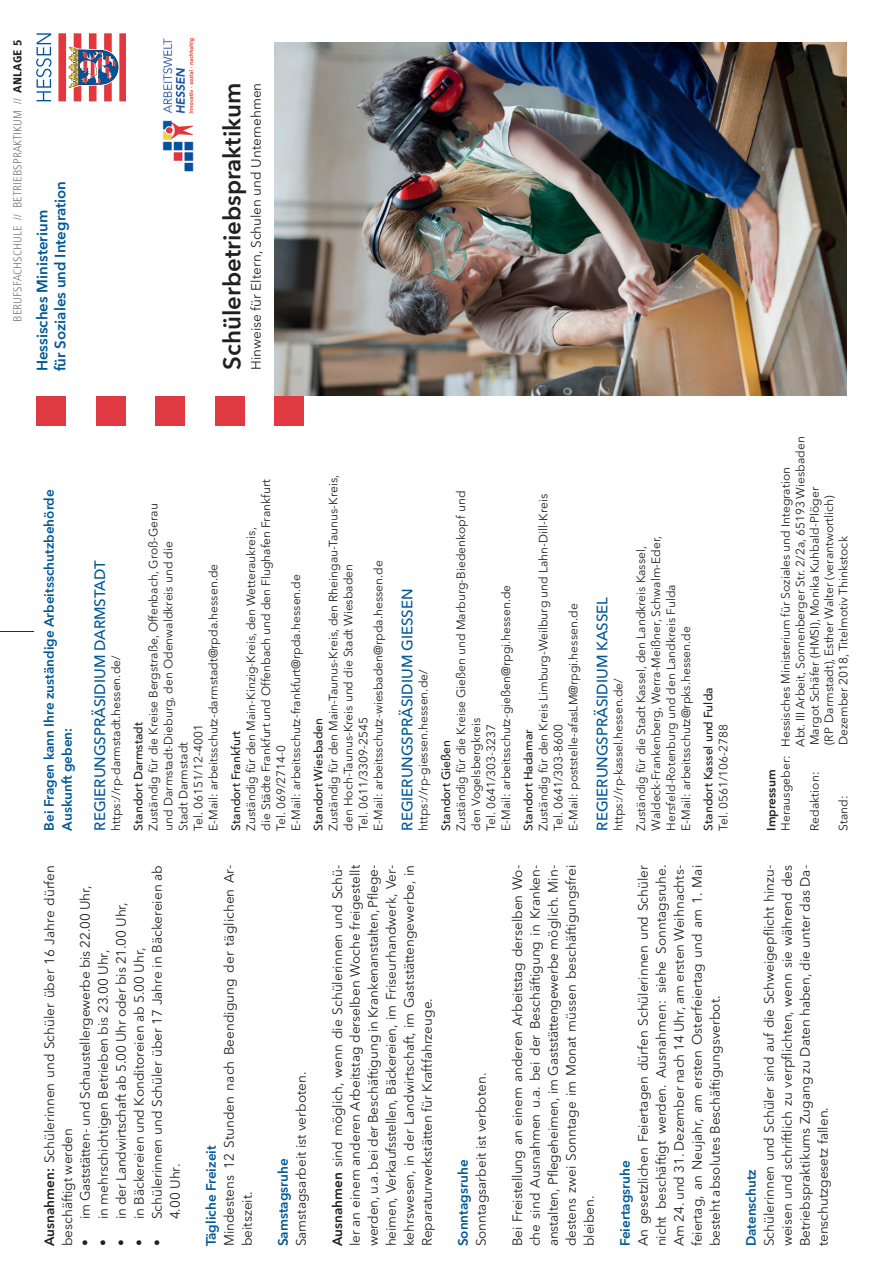
<style>
.page{position:relative;width:893px;height:1263px;background:#fff}
.page>*{position:absolute;margin:0;border:0;box-sizing:border-box;transform-origin:0 0}
.t1{font:600 24px "Avenir Next LT Pro";color:#231f20}
.t2{font:500 15px "Avenir Next LT Pro";color:#015896}
.t3{font:600 15px/18px "Avenir Next LT Pro";color:#015896}
.t4{font:13.5px/18px "Avenir Next LT Pro";color:#231f20;text-align:justify}
.t5{font:600 13.5px/18px "Avenir Next LT Pro";color:#015896}
.t6{font:12px/15px "Avenir Next LT Pro";color:#231f20}
.t7{font:500 12px "Avenir Next LT Pro";color:#231f20}
.t8{font:300 12px "Generis Sans Com";letter-spacing:.01em;color:#6c6d70}
.t9{font:600 12px "Avenir Next LT Pro";color:#231f20}
.s1{font-weight:800;color:#231f20}
.s2{font-weight:600}
</style>
<div class="page">
<hr style="left:0;top:631px;width:34px;height:1px;background:#0d3351">
<div style="left:36px;top:396px;width:30px;height:30px;background:#e03941"></div>
<div style="left:96px;top:396px;width:29px;height:30px;background:#e03941"></div>
<div style="left:155px;top:396px;width:30px;height:30px;background:#e03941"></div>
<div style="left:215px;top:396px;width:29px;height:30px;background:#e03941"></div>
<div style="left:274px;top:396px;width:30px;height:30px;background:#e03941"></div>
<svg style="left:36px;top:33px;width:15px;height:68px"></svg>
<svg style="left:58px;top:33px;width:67px;height:68px"></svg>
<img style="left:274px;top:43px;width:572px;height:353px">
<img style="left:162px;top:38px;width:33px;height:134px">
<p class="t8" style="left:11px;top:322px;width:283px;rotate:-90deg">BERUFSFACHSCHULE // BETRIEBSPRAKTIKUM // <span class="s1">ANLAGE 5</span></p>
<p class="t3" style="left:33px;top:371px;width:192px;rotate:-90deg">Hessisches Ministerium<br>für Soziales und Integration</p>
<h1 class="t1" style="left:217px;top:370px;width:288px;rotate:-90deg">Schülerbetriebspraktikum</h1>
<p class="t4" style="left:247px;top:370px;width:289px;rotate:-90deg">Hinweise für Eltern, Schulen und Unternehmen</p>
<p class="t5" style="left:40px;top:831px;width:343px;rotate:-90deg">Bei Fragen kann Ihre zuständige Arbeitsschutzbehörde<br>Auskunft geben:</p>
<p class="t2" style="left:91px;top:831px;width:272px;rotate:-90deg">REGIERUNGSPRÄSIDIUM DARMSTADT</p>
<p class="t6" style="left:108px;top:831px;width:177px;rotate:-90deg">https://rp-darmstadt.hessen.de/</p>
<p class="t6" style="left:146px;top:831px;width:329px;rotate:-90deg">Zuständig für die Kreise Bergstraße, Offenbach, Groß-Gerau und Darmstadt-Dieburg, den Odenwaldkreis und die<br>Stadt Darmstadt<br>Tel. 06151/12-4001<br>E-Mail: arbeitsschutz-darmstadt@rpda.hessen.de</p>
<p class="t7" style="left:131px;top:831px;width:110px;rotate:-90deg">Standort Darmstadt</p>
<p class="t6" style="left:243px;top:831px;width:353px;rotate:-90deg">Zuständig für den Main-Kinzig-Kreis, den Wetteraukreis,<br>die Städte Frankfurt und Offenbach und den Flughafen Frankfurt Tel. 069/2714-0<br>E-Mail: arbeitsschutz-frankfurt@rpda.hessen.de</p>
<p class="t7" style="left:229px;top:831px;width:101px;rotate:-90deg">Standort Frankfurt</p>
<p class="t6" style="left:326px;top:831px;width:357px;rotate:-90deg">Zuständig für den Main-Taunus-Kreis, den Rheingau-Taunus-Kreis, den Hoch-Taunus-Kreis und die Stadt Wiesbaden<br>Tel. 0611/3309-2545<br>E-Mail: arbeitsschutz-wiesbaden@rpda.hessen.de</p>
<p class="t7" style="left:311px;top:831px;width:114px;rotate:-90deg">Standort Wiesbaden</p>
<p class="t2" style="left:398px;top:831px;width:243px;rotate:-90deg">REGIERUNGSPRÄSIDIUM GIESSEN</p>
<p class="t6" style="left:416px;top:831px;width:163px;rotate:-90deg">https://rp-giessen.hessen.de/</p>
<p class="t6" style="left:453px;top:831px;width:342px;rotate:-90deg">Zuständig für die Kreise Gießen und Marburg-Biedenkopf und den Vogelsbergkreis<br>Tel. 0641/303-3237<br>E-Mail: arbeitsschutz-gießen@rpgi.hessen.de</p>
<p class="t7" style="left:439px;top:831px;width:92px;rotate:-90deg">Standort Gießen</p>
<p class="t6" style="left:536px;top:831px;width:338px;rotate:-90deg">Zuständig für den Kreis Limburg-Weilburg und Lahn-Dill-Kreis<br>Tel. 0641/303-8600<br>E-Mail: poststelle-afasLM@rpgi.hessen.de</p>
<p class="t7" style="left:521px;top:831px;width:103px;rotate:-90deg">Standort Hadamar</p>
<p class="t6" style="left:607px;top:831px;width:286px;line-height:22.5px;rotate:-90deg">https://rp-kassel.hessen.de/<br>Zuständig für die Stadt Kassel, den Landkreis Kassel,</p>
<p class="t6" style="left:648px;top:831px;width:297px;rotate:-90deg">Waldeck-Frankenberg, Werra-Meißner, Schwalm-Eder,<br>Hersfeld-Rotenburg und den Landkreis Fulda<br>E-Mail: arbeitsschutz@rpks.hessen.de</p>
<p class="t2" style="left:593px;top:831px;width:235px;rotate:-90deg">REGIERUNGSPRÄSIDIUM KASSEL</p>
<p class="t7" style="left:701px;top:831px;width:145px;rotate:-90deg">Standort Kassel und Fulda</p>
<p class="t6" style="left:716px;top:831px;width:108px;rotate:-90deg">Tel. 0561/106-2788</p>
<p class="t4" style="left:148px;top:1219px;width:356px;text-indent:-27px;rotate:-90deg">• Schülerinnen und Schüler über 17 Jahre in Bäckereien ab<br>4.00 Uhr.</p>
<p class="t4" style="left:40px;top:1246px;width:383px;rotate:-90deg"><span class="s2">Ausnahmen:</span> Schülerinnen und Schüler über 16 Jahre dürfen beschäftigt werden</p>
<p class="t4" style="left:76px;top:1246px;width:362px;rotate:-90deg">• im Gaststätten- und Schaustellergewerbe bis 22.00 Uhr,</p>
<p class="t4" style="left:112px;top:1246px;width:346px;rotate:-90deg">• in der Landwirtschaft ab 5.00 Uhr oder bis 21.00 Uhr,</p>
<p class="t4" style="left:130px;top:1246px;width:300px;rotate:-90deg">• in Bäckereien und Konditoreien ab 5.00 Uhr,</p>
<p class="t4" style="left:94px;top:1246px;width:298px;rotate:-90deg">• in mehrschichtigen Betrieben bis 23.00 Uhr,</p>
<p class="t4" style="left:220px;top:1246px;width:383px;rotate:-90deg">Mindestens 12 Stunden nach Beendigung der täglichen Ar&shy;beitszeit.</p>
<p class="t5" style="left:202px;top:1246px;width:102px;rotate:-90deg">Tägliche Freizeit</p>
<p class="t4" style="left:292px;top:1246px;width:176px;rotate:-90deg">Samstagsarbeit ist verboten.</p>
<p class="t5" style="left:274px;top:1246px;width:90px;rotate:-90deg">Samstagsruhe</p>
<p class="t4" style="left:328px;top:1246px;width:383px;rotate:-90deg"><span class="s2">Ausnahmen</span> sind möglich, wenn die Schülerinnen und Schü&shy;ler an einem anderen Arbeitstag derselben Woche freigestellt werden, u.a. bei der Beschäftigung in Krankenanstalten, Pflege&shy;heimen, Verkaufsstellen, Bäckereien, im Friseurhandwerk, Ver&shy;kehrswesen, in der Landwirtschaft, im Gaststättengewerbe, in Reparaturwerkstätten für Kraftfahrzeuge.</p>
<p class="t4" style="left:472px;top:1246px;width:175px;rotate:-90deg">Sonntagsarbeit ist verboten.</p>
<p class="t5" style="left:454px;top:1246px;width:88px;rotate:-90deg">Sonntagsruhe</p>
<p class="t4" style="left:508px;top:1246px;width:383px;rotate:-90deg">Bei Freistellung an einem anderen Arbeitstag derselben Wo&shy;che sind Ausnahmen u.a. bei der Beschäftigung in Kranken&shy;anstalten, Pflegeheimen, im Gaststättengewerbe möglich. Min&shy;destens zwei Sonntage im Monat müssen beschäftigungsfrei bleiben.</p>
<p class="t4" style="left:634px;top:1246px;width:383px;rotate:-90deg">An gesetzlichen Feiertagen dürfen Schülerinnen und Schüler nicht beschäftigt werden. Ausnahmen: siehe Sonntagsruhe.<br>Am 24. und 31. Dezember nach 14 Uhr, am ersten Weihnachts&shy;feiertag, an Neujahr, am ersten Osterfeiertag und am 1. Mai besteht absolutes Beschäftigungsverbot.</p>
<p class="t5" style="left:616px;top:1246px;width:87px;rotate:-90deg">Feiertagsruhe</p>
<p class="t6" style="left:793px;top:747px;width:312px;rotate:-90deg">Abt. III Arbeit, Sonnenberger Str. 2/2a, 65193 Wiesbaden</p>
<p class="t6" style="left:778px;top:831px;width:365px;rotate:-90deg">Herausgeber: Hessisches Ministerium für Soziales und Integration</p>
<p class="t6" style="left:807px;top:745px;width:260px;line-height:14.4px;rotate:-90deg">Margot Schäfer (HMSI), Monika Kuhbald-Plöger (RP Darmstadt), Esther Walter (verantwortlich)</p>
<p class="t6" style="left:836px;top:745px;width:210px;rotate:-90deg">Dezember 2018, Titelmotiv Thinkstock</p>
<p class="t9" style="left:764px;top:831px;width:63px;rotate:-90deg">Impressum</p>
<p class="t6" style="left:807px;top:831px;width:60px;rotate:-90deg">Redaktion:</p>
<p class="t6" style="left:836px;top:831px;width:37px;rotate:-90deg">Stand:</p>
<p class="t4" style="left:760px;top:1246px;width:383px;rotate:-90deg">Schülerinnen und Schüler sind auf die Schweigepflicht hinzu&shy;weisen und schriftlich zu verpflichten, wenn sie während des Betriebspraktikums Zugang zu Daten haben, die unter das Da&shy;tenschutzgesetz fallen.</p>
<p class="t5" style="left:742px;top:1246px;width:79px;rotate:-90deg">Datenschutz</p>
</div>
